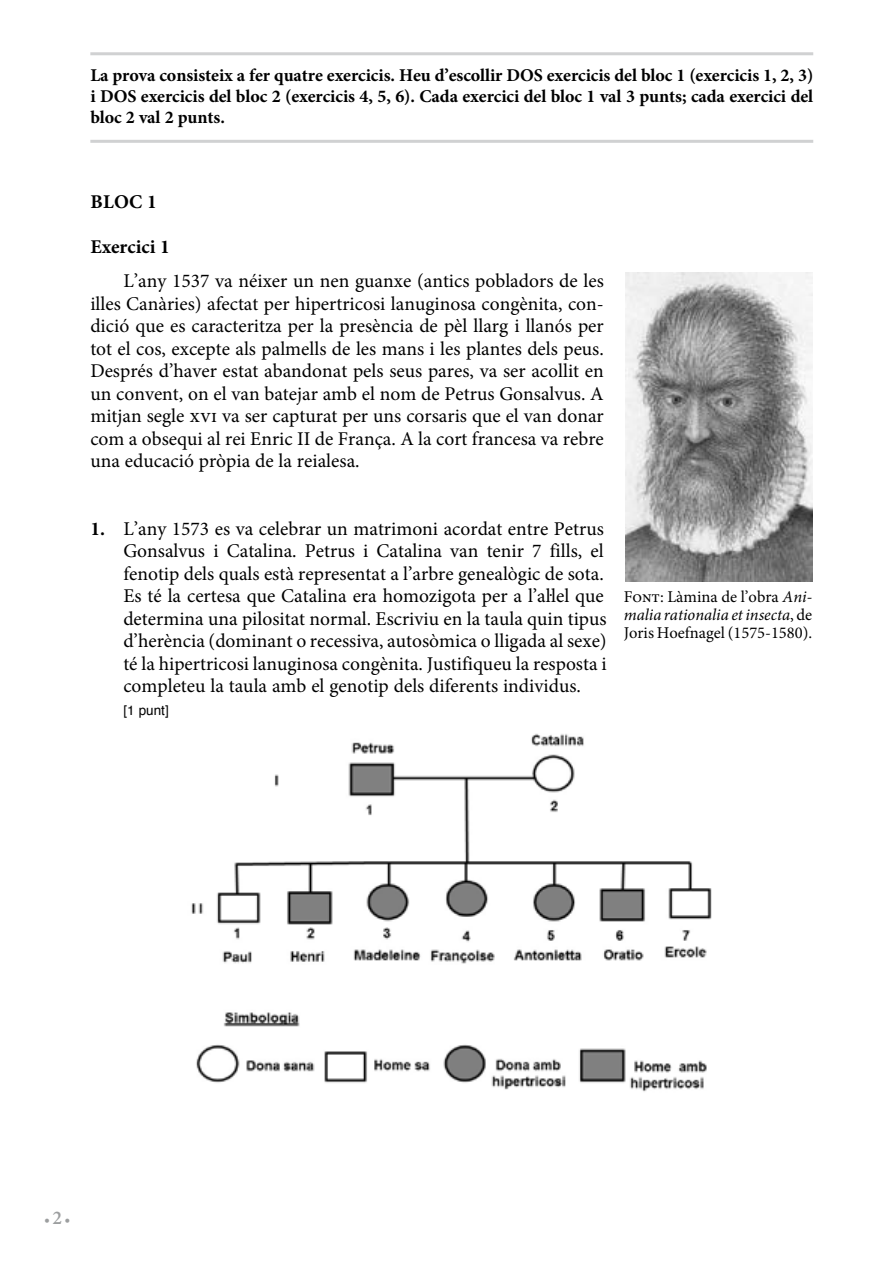
<style>
.page{position:relative;width:893px;height:1263px;background:#fff}
.page>*{position:absolute;margin:0;border:0;box-sizing:border-box;transform-origin:0 0}
.Text{font:19.5px/22.5px "Minion Pro";color:#000;text-align:justify}
.Pregunta_1{font:19.5px/22.5px "Minion Pro";color:#000}
.Títol_exercici{font:700 19.5px "Minion Pro";color:#000}
.Títol_opció{font:700 19.5px "Minion Pro";color:#000}
.Instruccions{font:700 18px/21px "Minion Pro";letter-spacing:-.005em;color:#000;text-align:justify}
.Font{font:16.5px/18.1px "Minion Pro";color:#000;text-align:justify}
.t1{font:600 15px "Minion Pro";color:#9c9e9f}
.Puntuació_pregunta_1{font:13.5px "Helvetica";color:#000}
.s1{font-weight:700}
.s2{font-style:italic}
.s3{font-size:19.5px}
</style>
<div class="page">
<hr style="left:90px;top:52px;width:723px;height:3px;background:#d0d1d2">
<hr style="left:90px;top:140px;width:723px;height:3px;background:#d0d1d2">
<img style="left:191px;top:733px;width:521px;height:359px">
<img style="left:625px;top:273px;width:187px;height:308px">
<p class="Instruccions" style="left:90px;top:64px;width:724px">La prova consisteix a fer quatre exercicis. Heu d’escollir DOS exercicis del bloc 1 (exercicis 1, 2, 3) i DOS exercicis del bloc 2 (exercicis 4, 5, 6). Cada exercici del bloc 1 val 3 punts; cada exercici del bloc 2 val 2 punts.</p>
<p class="Títol_opció" style="left:90px;top:188px;width:68px">BLOC 1</p>
<p class="Títol_exercici" style="left:90px;top:233px;width:81px">Exercici 1</p>
<p class="Text" style="left:90px;top:270px;width:515px;text-indent:33px">L’any 1537 va néixer un nen guanxe (antics pobladors de les illes Canàries) afectat per hipertricosi lanuginosa congènita, con&shy;dició que es caracteritza per la presència de pèl llarg i llanós per tot el cos, excepte als palmells de les mans i les plantes dels peus.<br>Després d’haver estat abandonat pels seus pares, va ser acollit en un convent, on el van batejar amb el nom de Petrus Gonsalvus. A mitjan segle xvi va ser capturat per uns corsaris que el van donar com a obsequi al rei Enric II de França. A la cort francesa va rebre una educació pròpia de la reialesa.</p>
<p class="Pregunta_1" style="left:123px;top:517px;width:485px;text-indent:-33px"><span class="s1">1.</span> L’any 1573 es va celebrar un matrimoni acordat entre Petrus Gonsalvus i Catalina. Petrus i Catalina van tenir 7 fills, el fenotip dels quals està representat a l’arbre genealògic de sota.<br>Es té la certesa que Catalina era homozigota per a l’aŀlel que determina una pilositat normal. Escriviu en la taula quin tipus d’herència (dominant o recessiva, autosòmica o lligada al sexe) té la hipertricosi lanuginosa congènita. Justifiqueu la resposta i completeu la taula amb el genotip dels diferents individus.</p>
<p class="Puntuació_pregunta_1" style="left:123px;top:699px;width:47px">[1 punt]</p>
<p class="Font" style="left:624px;top:588px;width:190px">Font: Làmina de l’obra <span class="s2">Ani&shy;malia rationalia et insecta</span>, de Joris Hoefnagel (1575-1580).</p>
<p class="t1" style="left:44px;top:1209px;width:28px">• <span class="s3">2</span> •</p>
</div>
